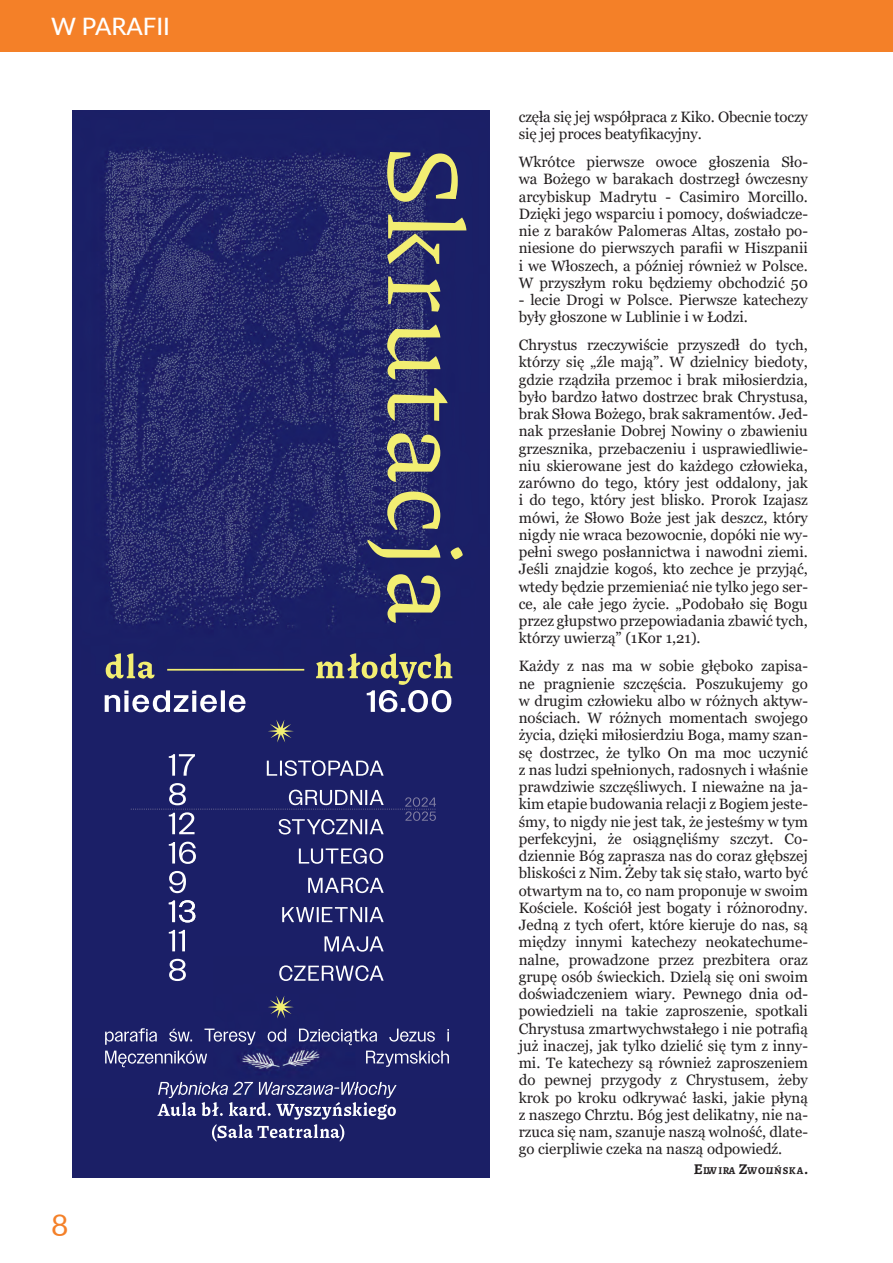
<style>
.page{position:relative;width:893px;height:1263px;background:#fff}
.page>*{position:absolute;margin:0;border:0;box-sizing:border-box;transform-origin:0 0}
.t1{font:30px "Lato";color:#f48028}
.t2{font:500 24px "Lato";color:#fff}
.t3{font:15px/17.2px "Georgia";color:#231f20;text-align:justify}
.Akapit_z_listą{font:700 10.5px "Alegreya";letter-spacing:.055em;color:#231f20}
.s1{font-size:15px}
</style>
<div class="page">
<div style="left:0;top:0;width:893px;height:51px;background:#f48028"></div>
<img style="left:72px;top:111px;width:417px;height:1067px">
<img style="left:167px;top:669px;width:137px;height:2px">
<img style="left:268px;top:720px;width:26px;height:22px">
<img style="left:268px;top:995px;width:26px;height:23px">
<img style="left:382px;top:808px;width:54px;height:2px">
<p class="t2" style="left:51px;top:9px;width:121px">W PARAFII</p>
<p class="t1" style="left:51px;top:1204px;width:19px">8</p>
<p class="t3" style="left:519px;top:108px;width:291px">częła się jej współpraca z Kiko. Obecnie toczy się jej proces beatyfikacyjny.</p>
<p class="t3" style="left:519px;top:154px;width:291px">Wkrótce pierwsze owoce głoszenia Sło&shy;wa Bożego w barakach dostrzegł ówczesny arcybiskup Madrytu - Casimiro Morcillo.<br>Dzięki jego wsparciu i pomocy, doświadcze&shy;nie z baraków Palomeras Altas, zostało po&shy;niesione do pierwszych parafii w Hiszpanii i we Włoszech, a później również w Polsce.<br>W przyszłym roku będziemy obchodzić 50</p>
<p class="t3" style="left:519px;top:292px;width:291px">- lecie Drogi w Polsce. Pierwsze katechezy były głoszone w Lublinie i w Łodzi.</p>
<p class="t3" style="left:519px;top:337px;width:291px">Chrystus rzeczywiście przyszedł do tych, którzy się „źle mają”. W dzielnicy biedoty, gdzie rządziła przemoc i brak miłosierdzia, było bardzo łatwo dostrzec brak Chrystusa, brak Słowa Bożego, brak sakramentów. Jed&shy;nak przesłanie Dobrej Nowiny o zbawieniu grzesznika, przebaczeniu i usprawiedliwie&shy;niu skierowane jest do każdego człowieka, zarówno do tego, który jest oddalony, jak i do tego, który jest blisko. Prorok Izajasz mówi, że Słowo Boże jest jak deszcz, który nigdy nie wraca bezowocnie, dopóki nie wy&shy;pełni swego posłannictwa i nawodni ziemi.<br>Jeśli znajdzie kogoś, kto zechce je przyjąć, wtedy będzie przemieniać nie tylko jego ser&shy;ce, ale całe jego życie. „Podobało się Bogu przez głupstwo przepowiadania zbawić tych, którzy uwierzą” (1Kor 1,21).</p>
<p class="t3" style="left:519px;top:658px;width:291px">Każdy z nas ma w sobie głęboko zapisa&shy;ne pragnienie szczęścia. Poszukujemy go w drugim człowieku albo w różnych aktyw&shy;nościach. W różnych momentach swojego życia, dzięki miłosierdziu Boga, mamy szan&shy;sę dostrzec, że tylko On ma moc uczynić z nas ludzi spełnionych, radosnych i właśnie prawdziwie szczęśliwych. I nieważne na ja&shy;kim etapie budowania relacji z Bogiem jeste&shy;śmy, to nigdy nie jest tak, że jesteśmy w tym perfekcyjni, że osiągnęliśmy szczyt. Co&shy;dziennie Bóg zaprasza nas do coraz głębszej bliskości z Nim. Żeby tak się stało, warto być otwartym na to, co nam proponuje w swoim Kościele. Kościół jest bogaty i różnorodny.<br>Jedną z tych ofert, które kieruje do nas, są między innymi katechezy neokatechume&shy;nalne, prowadzone przez prezbitera oraz grupę osób świeckich. Dzielą się oni swoim doświadczeniem wiary. Pewnego dnia od&shy;powiedzieli na takie zaproszenie, spotkali Chrystusa zmartwychwstałego i nie potrafią już inaczej, jak tylko dzielić się tym z inny&shy;mi. Te katechezy są również zaproszeniem do pewnej przygody z Chrystusem, żeby krok po kroku odkrywać łaski, jakie płyną z naszego Chrztu. Bóg jest delikatny, nie na&shy;rzuca się nam, szanuje naszą wolność, dlate&shy;go cierpliwie czeka na naszą odpowiedź.</p>
<p class="Akapit_z_listą" style="left:694px;top:1164px;width:115px"><span class="s1">E</span>LWIRA <span class="s1">Z</span>WOLIŃSKA<span class="s1">.</span></p>
</div>
